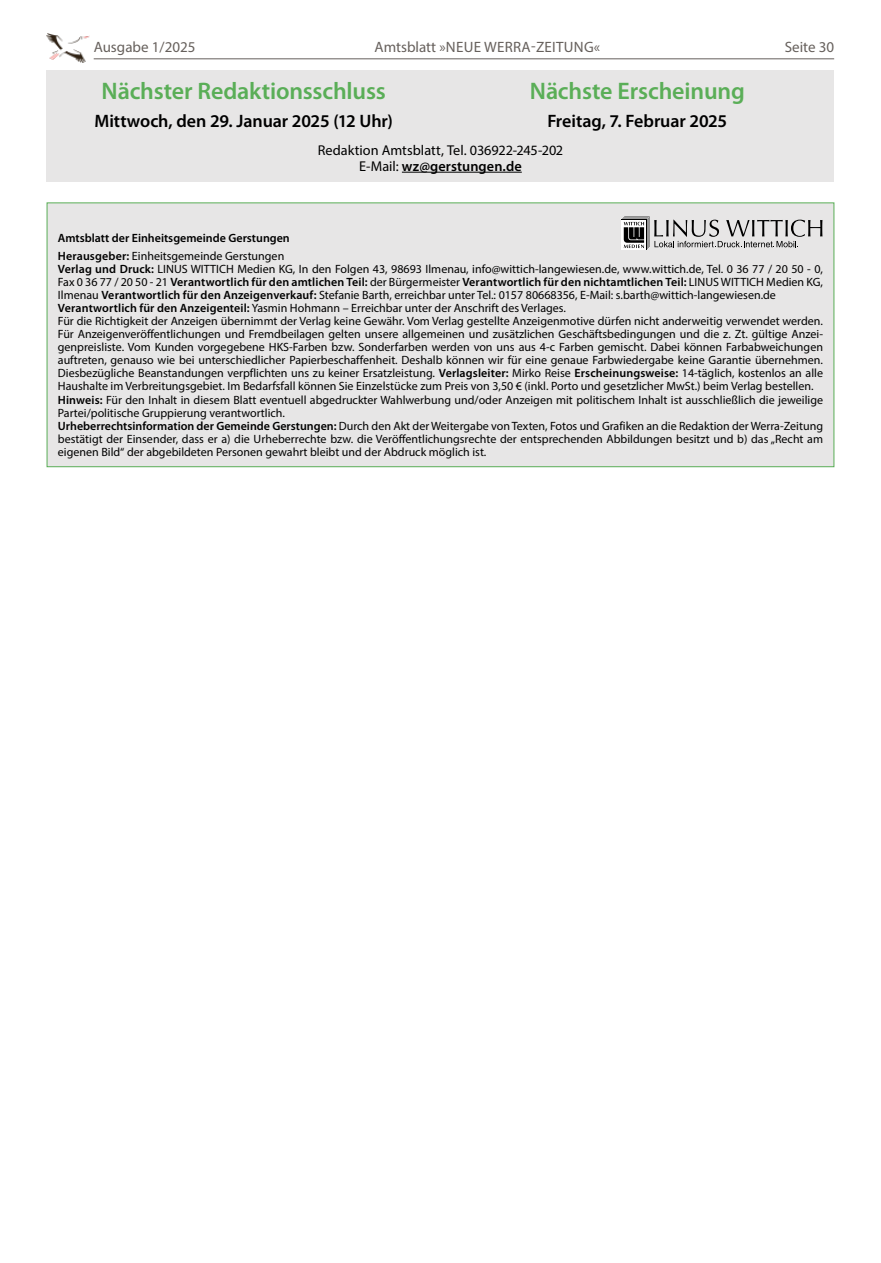
<style>
.page{position:relative;width:881px;height:1263px;background:#fff}
.page>*{position:absolute;margin:0;border:0;box-sizing:border-box;transform-origin:0 0}
.t1{font:600 24px "Myriad Pro";letter-spacing:-.01em;color:#5aae57}
.t2{font:600 18px "Myriad Pro";letter-spacing:-.01em;color:#000}
.t3{font:15px "Myriad Pro";letter-spacing:.02em;color:#66605c}
.t4{font:15px "Myriad Pro";color:#66605c}
.t5{font:14.25px/15.6px "Myriad Pro";color:#000;text-align:center}
.t6{font:12px/13px "Myriad Pro";color:#000}
.t7{font:600 12px/17.4px "Myriad Pro";color:#000}
.s1{font-weight:600}
.s2{font-weight:400}
</style>
<div class="page">
<hr style="left:94px;top:58px;width:739px;height:1px;background:#66605c">
<img style="left:47px;top:33px;width:42px;height:30px">
<div style="left:47px;top:203px;width:786px;height:264px;background:#e7e6e6"></div>
<div style="left:47px;top:203px;width:786px;height:264px;border:1px solid #5aae57"></div>
<div style="left:621px;top:220px;width:25px;height:30px;background:#fff"></div>
<svg style="left:622px;top:217px;width:200px;height:32px"></svg>
<div style="left:47px;top:70px;width:786px;height:111px;background:#e7e6e6"></div>
<hr style="left:402px;top:172px;width:119px;height:1px;background:#000">
<p class="t4" style="left:94px;top:37px;width:103px">Ausgabe 1/2025</p>
<p class="t3" style="left:374px;top:37px;width:227px">Amtsblatt »NEUE WERRA-ZEITUNG«</p>
<p class="t4" style="left:784px;top:37px;width:51px">Seite 30</p>
<h1 class="t1" style="left:101px;top:75px;width:285px">Nächster Redaktionsschluss</h1>
<h2 class="t2" style="left:94px;top:109px;width:300px">Mittwoch, den 29. Januar 2025 (12 Uhr)</h2>
<h1 class="t1" style="left:529px;top:75px;width:216px">Nächste Erscheinung</h1>
<h2 class="t2" style="left:547px;top:109px;width:181px">Freitag, 7. Februar 2025</h2>
<p class="t5" style="left:317px;top:142px;width:247px">Redaktion Amtsblatt, Tel. 036922-245-202<br>E-Mail: <span class="s1">wz@gerstungen.de</span></p>
<p class="t7" style="left:58px;top:229px;width:233px">Amtsblatt der Einheitsgemeinde Gerstungen<br>Herausgeber: <span class="s2">Einheitsgemeinde Gerstungen</span></p>
<p class="t6" style="left:58px;top:262px;width:766px"><span class="s1">Verlag und Druck:</span> LINUS WITTICH Medien KG, In den Folgen 43, 98693 Ilmenau, info@wittich-langewiesen.de, www.wittich.de, Tel. 0 36 77 / 20 50 - 0, Fax 0 36 77 / 20 50 - 21 <span class="s1">Verantwortlich für den amtlichen Teil:</span> der Bürgermeister <span class="s1">Verantwortlich für den nichtamtlichen Teil:</span> LINUS WITTICH Medien KG, Ilmenau <span class="s1">Verantwortlich für den Anzeigenverkauf:</span> Stefanie Barth, erreichbar unter Tel.: 0157 80668356, E-Mail: s.barth@wittich-langewiesen.de <span class="s1">Verantwortlich für den Anzeigenteil:</span> Yasmin Hohmann – Erreichbar unter der Anschrift des Verlages.<br>Für die Richtigkeit der Anzeigen übernimmt der Verlag keine Gewähr. Vom Verlag gestellte Anzeigenmotive dürfen nicht anderweitig verwendet werden.<br>Für Anzeigenveröffentlichungen und Fremdbeilagen gelten unsere allgemeinen und zusätzlichen Geschäftsbedingungen und die z. Zt. gültige Anzei&shy;genpreisliste. Vom Kunden vorgegebene HKS-Farben bzw. Sonderfarben werden von uns aus 4-c Farben gemischt. Dabei können Farbabweichungen auftreten, genauso wie bei unterschiedlicher Papierbeschaffenheit. Deshalb können wir für eine genaue Farbwiedergabe keine Garantie übernehmen.<br>Diesbezügliche Beanstandungen verpflichten uns zu keiner Ersatzleistung. <span class="s1">Verlagsleiter:</span> Mirko Reise <span class="s1">Erscheinungsweise:</span> 14-täglich, kostenlos an alle Haushalte im Verbreitungsgebiet. Im Bedarfsfall können Sie Einzelstücke zum Preis von 3,50 € (inkl. Porto und gesetzlicher MwSt.) beim Verlag bestellen.<br><span class="s1">Hinweis:</span> Für den Inhalt in diesem Blatt eventuell abgedruckter Wahlwerbung und/oder Anzeigen mit politischem Inhalt ist ausschließlich die jeweilige Partei/politische Gruppierung verantwortlich.<br><span class="s1">Urheberrechtsinformation der Gemeinde Gerstungen:</span> Durch den Akt der Weitergabe von Texten, Fotos und Grafiken an die Redaktion der Werra-Zeitung bestätigt der Einsender, dass er a) die Urheberrechte bzw. die Veröffentlichungsrechte der entsprechenden Abbildungen besitzt und b) das „Recht am eigenen Bild“ der abgebildeten Personen gewahrt bleibt und der Abdruck möglich ist.</p>
</div>
